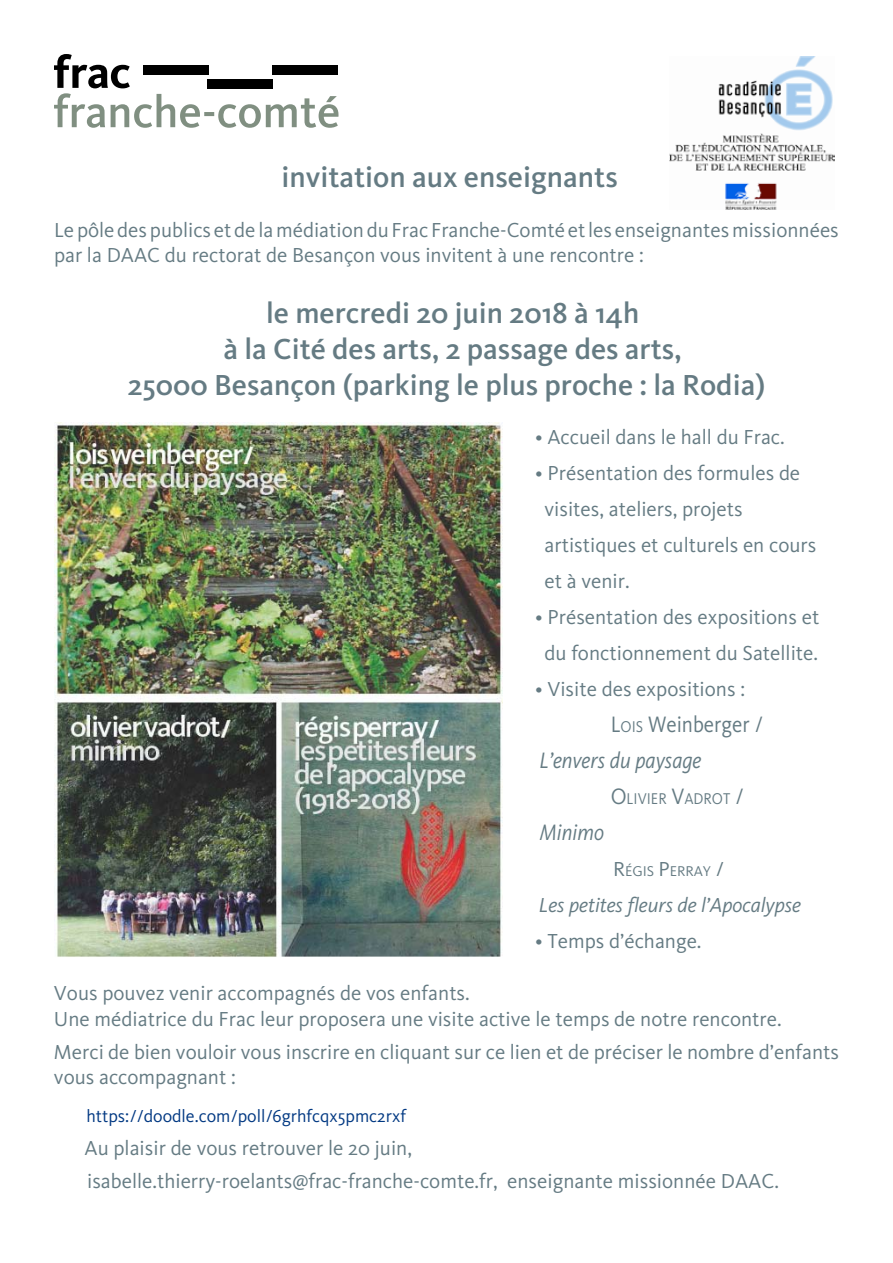
<style>
.page{position:relative;width:893px;height:1263px;background:#fff}
.page>*{position:absolute;margin:0;border:0;box-sizing:border-box;transform-origin:0 0}
.t1{font:500 30px/36px "Kievit";color:#657b83;text-align:center}
.t2{font:italic 23.1px/36px "Kievit";color:#657b83;scale:.91 1}
.t3{font:21px/36px "Kievit";color:#657b83}
.t4{font:italic 21px "Kievit";letter-spacing:-.005em;color:#657b83}
.t5{font:18px "Kievit";color:#003882}
.t6{font:16.2px "Kievit";color:#657b83;scale:.91 1}
.t7{font:14.7px "Kievit";letter-spacing:-.005em;color:#657b83}
.s1{font-style:normal}
.s2{font-style:normal;font-size:16.2px}
.s3{font-size:23.1px}
.s4{font-size:21px}
</style>
<div class="page">
<img style="left:54px;top:422px;width:449px;height:535px">
<svg style="left:54px;top:54px;width:285px;height:74px"></svg>
<div style="left:143px;top:66px;width:66px;height:9px;background:#000"></div>
<div style="left:272px;top:66px;width:65px;height:9px;background:#000"></div>
<div style="left:208px;top:79px;width:65px;height:9px;background:#000"></div>
<img style="left:670px;top:56px;width:165px;height:153px">
<h1 class="t1" style="left:281px;top:159px;width:338px">invitation aux enseignants</h1>
<p class="t3" style="left:54px;top:218px;width:786px;line-height:25.2px">Le pôle des publics et de la médiation du Frac Franche-Comté et les enseignantes missionnées par la DAAC du rectorat de Besançon vous invitent à une rencontre :</p>
<h1 class="t1" style="left:128px;top:296px;width:639px">le mercredi 20 juin 2018 à 14h<br>à la Cité des arts, 2 passage des arts,<br>25000 Besançon (parking le plus proche : la Rodia)</h1>
<p class="t3" style="left:535px;top:420px;width:251px">• Accueil dans le hall du Frac.</p>
<p class="t3" style="left:544px;top:456px;width:273px;text-indent:-9px">• Présentation des formules de visites, ateliers, projets artistiques et culturels en cours et à venir.</p>
<p class="t3" style="left:535px;top:600px;width:286px;text-align:center">• Présentation des expositions et du fonctionnement du Satellite.</p>
<p class="t3" style="left:535px;top:672px;width:212px">• Visite des expositions :</p>
<p class="t2" style="left:539px;top:707px;width:247px;text-indent:71px"><span class="s1">L</span><span class="s2">OIS</span> <span class="s1">Weinberger /<br></span>L’envers du paysage</p>
<p class="t6" style="left:611px;top:790px;width:148px"><span class="s3">O</span>LIVIER <span class="s3">V</span>ADROT <span class="s3">/</span></p>
<p class="t2" style="left:539px;top:815px;width:73px">Minimo</p>
<p class="t7" style="left:613px;top:863px;width:112px"><span class="s4">R</span>ÉGIS <span class="s4">P</span>ERRAY <span class="s4">/</span></p>
<p class="t4" style="left:539px;top:893px;width:264px">Les petites fleurs de l’Apocalypse</p>
<p class="t3" style="left:535px;top:924px;width:168px">• Temps d’échange.</p>
<p class="t3" style="left:54px;top:981px;width:729px;line-height:25.2px">Vous pouvez venir accompagnés de vos enfants.<br>Une médiatrice du Frac leur proposera une visite active le temps de notre rencontre.</p>
<p class="t3" style="left:54px;top:1039px;width:787px;line-height:25.2px">Merci de bien vouloir vous inscrire en cliquant sur ce lien et de préciser le nombre d’enfants vous accompagnant :</p>
<p class="t5" style="left:86px;top:1106px;width:321px">https://doodle.com/poll/6grhfcqx5pmc2rxf</p>
<p class="t3" style="left:85px;top:1132px;width:696px;line-height:33px">Au plaisir de vous retrouver le 20 juin, isabelle.thierry-roelants@frac-franche-comte.fr, enseignante missionnée DAAC.</p>
</div>
